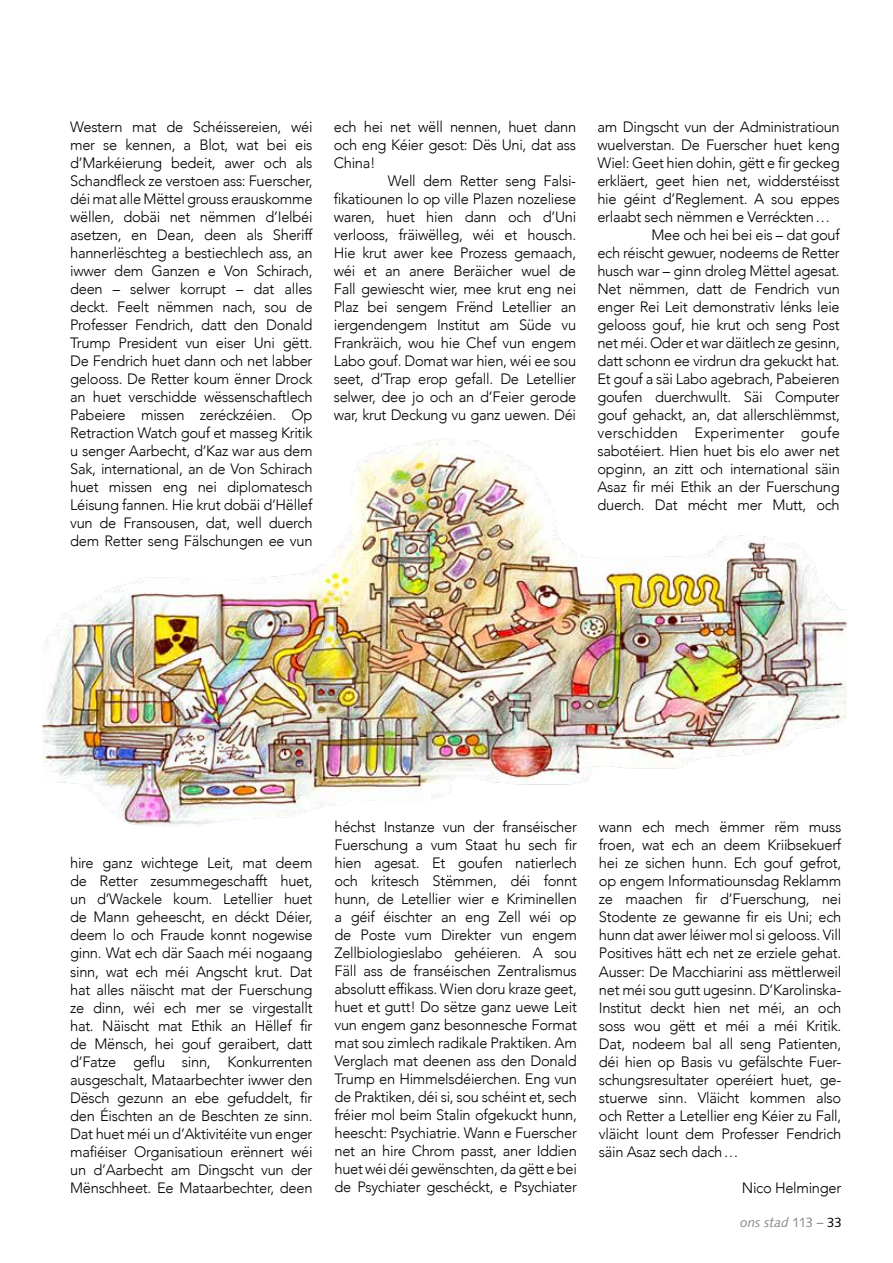
<style>
.page{position:relative;width:893px;height:1263px;background:#fff}
.page>*{position:absolute;margin:0;border:0;box-sizing:border-box;transform-origin:0 0}
.t1{font:300 15px/18px "Avenir";letter-spacing:-.02em;color:#000;text-align:justify}
.t2{font:300 15px "Avenir";letter-spacing:.01em;color:#000}
.t3{font:italic 13.5px "Syntax";letter-spacing:.005em;color:#868786}
.s1{font-style:normal}
.s2{font-style:normal;color:#000}
</style>
<div class="page">
<img style="left:43px;top:439px;width:804px;height:388px">
<p class="t1" style="left:70px;top:118px;width:244px">Western mat de Schéissereien, wéi mer se kennen, a Blot, wat bei eis d’Markéierung bedeit, awer och als Schandfleck ze verstoen ass: Fuerscher, déi mat alle Mëttel grouss erauskomme wëllen, dobäi net nëmmen d’Ielbéi asetzen, en Dean, deen als Sheriff hannerlëschteg a bestiechlech ass, an iwwer dem Ganzen e Von Schirach, deen – selwer korrupt – dat alles deckt. Feelt nëmmen nach, sou de Professer Fendrich, datt den Donald Trump President vun eiser Uni gëtt.<br>De Fendrich huet dann och net labber gelooss. De Retter koum ënner Drock an huet verschidde wëssenschaftlech Pabeiere missen zeréckzéien. Op Retraction Watch gouf et masseg Kritik u senger Aarbecht, d’Kaz war aus dem Sak, international, an de Von Schirach huet missen eng nei diplomatesch Léisung fannen. Hie krut dobäi d’Hëllef vun de Fransousen, dat, well duerch dem Retter seng Fälschungen ee vun</p>
<p class="t1" style="left:334px;top:118px;width:244px">ech hei net wëll nennen, huet dann och eng Kéier gesot: Dës Uni, dat ass China!</p>
<p class="t1" style="left:334px;top:172px;width:244px;text-indent:54px">Well dem Retter seng Falsi&shy;fikatiounen lo op ville Plazen nozeliese waren, huet hien dann och d’Uni verlooss, fräiwëlleg, wéi et housch.<br>Hie krut awer kee Prozess gemaach, wéi et an anere Beräicher wuel de Fall gewiescht wier, mee krut eng nei Plaz bei sengem Frënd Letellier an iergendengem Institut am Süde vu Frankräich, wou hie Chef vun engem Labo gouf. Domat war hien, wéi ee sou seet, d’Trap erop gefall. De Letellier selwer, dee jo och an d’Feier gerode war, krut Deckung vu ganz uewen. Déi</p>
<p class="t1" style="left:597px;top:118px;width:244px">am Dingscht vun der Administratioun</p>
<p class="t1" style="left:597px;top:136px;width:244px">wuelverstan. De Fuerscher huet keng</p>
<p class="t1" style="left:597px;top:154px;width:244px">Wiel: Geet hien dohin, gëtt e fir geckeg</p>
<p class="t1" style="left:597px;top:172px;width:244px">erkläert, geet hien net, widderstéisst</p>
<p class="t1" style="left:597px;top:190px;width:244px">hie géint d’Reglement. A sou eppes</p>
<p class="t1" style="left:597px;top:208px;width:234px">erlaabt sech nëmmen e Verréckten…</p>
<p class="t1" style="left:651px;top:226px;width:190px">Mee och hei bei eis – dat gouf</p>
<p class="t1" style="left:597px;top:244px;width:244px">ech réischt gewuer, nodeems de Retter</p>
<p class="t1" style="left:597px;top:262px;width:244px">husch war – ginn droleg Mëttel agesat.</p>
<p class="t1" style="left:597px;top:280px;width:244px">Net nëmmen, datt de Fendrich vun</p>
<p class="t1" style="left:597px;top:298px;width:244px">enger Rei Leit demonstrativ lénks leie</p>
<p class="t1" style="left:597px;top:316px;width:244px">gelooss gouf, hie krut och seng Post</p>
<p class="t1" style="left:597px;top:334px;width:244px">net méi. Oder et war däitlech ze gesinn,</p>
<p class="t1" style="left:597px;top:352px;width:244px">datt schonn ee virdrun dra gekuckt hat.</p>
<p class="t1" style="left:597px;top:370px;width:244px">Et gouf a säi Labo agebrach, Pabeieren</p>
<p class="t1" style="left:597px;top:388px;width:244px">goufen duerchwullt. Säi Computer</p>
<p class="t1" style="left:597px;top:406px;width:244px">gouf gehackt, an, dat allerschlëmmst,</p>
<p class="t2" style="left:597px;top:424px;width:244px">verschidden Experimenter goufe</p>
<p class="t1" style="left:597px;top:442px;width:244px">sabotéiert. Hien huet bis elo awer net</p>
<p class="t1" style="left:597px;top:460px;width:244px">opginn, an zitt och international säin</p>
<p class="t1" style="left:597px;top:478px;width:244px">Asaz fir méi Ethik an der Fuerschung</p>
<p class="t1" style="left:597px;top:496px;width:244px">duerch. Dat mécht mer Mutt, och</p>
<p class="t1" style="left:70px;top:854px;width:244px">hire ganz wichtege Leit, mat deem de Retter zesummegeschafft huet, un d’Wackele koum. Letellier huet de Mann geheescht, en déckt Déier, deem lo och Fraude konnt nogewise ginn. Wat ech där Saach méi nogaang sinn, wat ech méi Angscht krut. Dat hat alles näischt mat der Fuerschung ze dinn, wéi ech mer se virgestallt hat. Näischt mat Ethik an Hëllef fir de Mënsch, hei gouf geraibert, datt d’Fatze geflu sinn, Konkurrenten ausgeschalt, Mataarbechter iwwer den Dësch gezunn an ebe gefuddelt, fir den Éischten an de Beschten ze sinn.<br>Dat huet méi un d’Aktivitéite vun enger mafiéiser Organisatioun erënnert wéi un d’Aarbecht am Dingscht vun der Mënschheet. Ee Mataarbechter, deen</p>
<p class="t1" style="left:335px;top:818px;width:244px">héchst Instanze vun der franséischer Fuerschung a vum Staat hu sech fir hien agesat. Et goufen natierlech och kritesch Stëmmen, déi fonnt hunn, de Letellier wier e Kriminellen a géif éischter an eng Zell wéi op de Poste vum Direkter vun engem Zellbiologieslabo gehéieren. A sou Fäll ass de franséischen Zentralismus absolutt effikass. Wien doru kraze geet, huet et gutt! Do sëtze ganz uewe Leit vun engem ganz besonnesche Format mat sou zimlech radikale Praktiken. Am Verglach mat deenen ass den Donald Trump en Himmelsdéierchen. Eng vun de Praktiken, déi si, sou schéint et, sech fréier mol beim Stalin ofgekuckt hunn, heescht: Psychiatrie. Wann e Fuerscher net an hire Chrom passt, aner Iddien huet wéi déi gewënschten, da gëtt e bei de Psychiater geschéckt, e Psychiater</p>
<p class="t1" style="left:599px;top:818px;width:244px">wann ech mech ëmmer rëm muss froen, wat ech an deem Kriibsekuerf hei ze sichen hunn. Ech gouf gefrot, op engem Informatiounsdag Reklamm ze maachen fir d’Fuerschung, nei Stodente ze gewanne fir eis Uni; ech hunn dat awer léiwer mol si gelooss. Vill Positives hätt ech net ze erziele gehat.<br>Ausser: De Macchiarini ass mëttlerweil net méi sou gutt ugesinn. D’Karolinska-Institut deckt hien net méi, an och soss wou gëtt et méi a méi Kritik.<br>Dat, nodeem bal all seng Patienten, déi hien op Basis vu gefälschte Fuer&shy;schungsresultater operéiert huet, ge&shy;stuerwe sinn. Vläicht kommen also och Retter a Letellier eng Kéier zu Fall, vläicht lount dem Professer Fendrich säin Asaz sech dach…</p>
<p class="t1" style="left:742px;top:1178px;width:101px">Nico Helminger</p>
<p class="t3" style="left:740px;top:1214px;width:103px">ons stad <span class="s1">113 –</span> <span class="s2">33</span></p>
</div>
